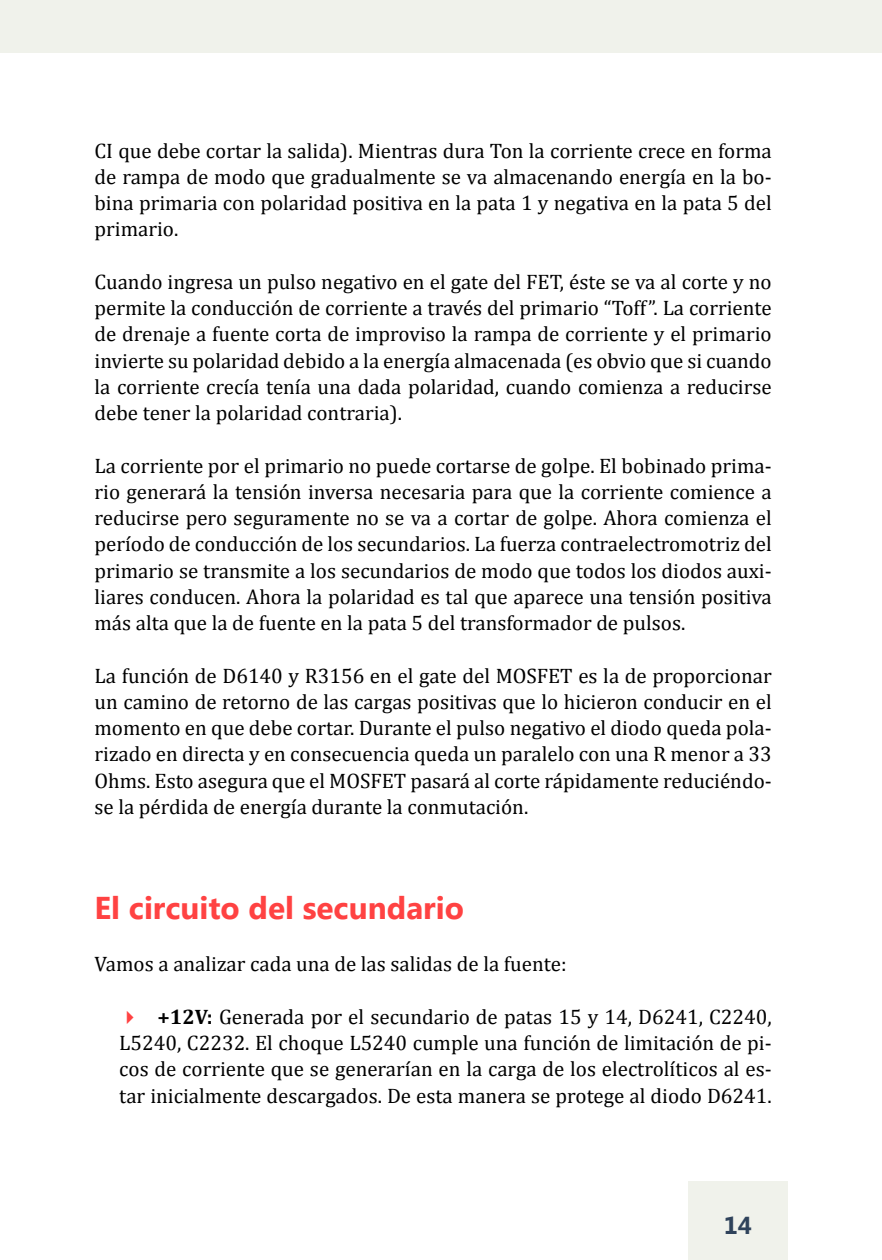
<style>
.page{position:relative;width:882px;height:1260px;background:#fff}
.page>*{position:absolute;margin:0;border:0;box-sizing:border-box;transform-origin:0 0}
.t1{font:700 31.5px "Segoe UI";color:#ff4242}
.t2{font:700 24.5px "Segoe UI";color:#2f435b}
.t3{font:21px/26.2px "Cambria";color:#000;text-align:justify}
.s1{font-weight:700}
</style>
<div class="page">
<div style="left:688px;top:1181px;width:100px;height:79px;background:#f0f2eb"></div>
<div style="left:0;top:0;width:882px;height:52px;background:#f0f2eb"></div>
<p class="t3" style="left:94px;top:137px;width:679px">CI que debe cortar la salida). Mientras dura Ton la corriente crece en forma de rampa de modo que gradualmente se va almacenando energía en la bo&shy;bina primaria con polaridad positiva en la pata 1 y negativa en la pata 5 del primario.</p>
<p class="t3" style="left:94px;top:268px;width:679px">Cuando ingresa un pulso negativo en el gate del FET, éste se va al corte y no permite la conducción de corriente a través del primario “Toff”. La corriente de drenaje a fuente corta de improviso la rampa de corriente y el primario invierte su polaridad debido a la energía almacenada (es obvio que si cuando la corriente crecía tenía una dada polaridad, cuando comienza a reducirse debe tener la polaridad contraria).</p>
<p class="t3" style="left:94px;top:452px;width:679px">La corriente por el primario no puede cortarse de golpe. El bobinado prima&shy;rio generará la tensión inversa necesaria para que la corriente comience a reducirse pero seguramente no se va a cortar de golpe. Ahora comienza el período de conducción de los secundarios. La fuerza contraelectromotriz del primario se transmite a los secundarios de modo que todos los diodos auxi&shy;liares conducen. Ahora la polaridad es tal que aparece una tensión positiva más alta que la de fuente en la pata 5 del transformador de pulsos.</p>
<p class="t3" style="left:94px;top:662px;width:679px">La función de D6140 y R3156 en el gate del MOSFET es la de proporcionar un camino de retorno de las cargas positivas que lo hicieron conducir en el momento en que debe cortar. Durante el pulso negativo el diodo queda pola&shy;rizado en directa y en consecuencia queda un paralelo con una R menor a 33<br>Ohms. Esto asegura que el MOSFET pasará al corte rápidamente reduciéndo&shy;se la pérdida de energía durante la conmutación.</p>
<h1 class="t1" style="left:94px;top:885px;width:371px">El circuito del secundario</h1>
<p class="t3" style="left:94px;top:951px;width:474px">Vamos a analizar cada una de las salidas de la fuente:</p>
<p class="t3" style="left:119px;top:1003px;width:654px;text-indent:38px"><span class="s1">+12V:</span> Generada por el secundario de patas 15 y 14, D6241, C2240, L5240, C2232. El choque L5240 cumple una función de limitación de pi&shy;cos de corriente que se generarían en la carga de los electrolíticos al es&shy;tar inicialmente descargados. De esta manera se protege al diodo D6241.</p>
<p class="t2" style="left:724px;top:1208px;width:30px">14</p>
</div>
